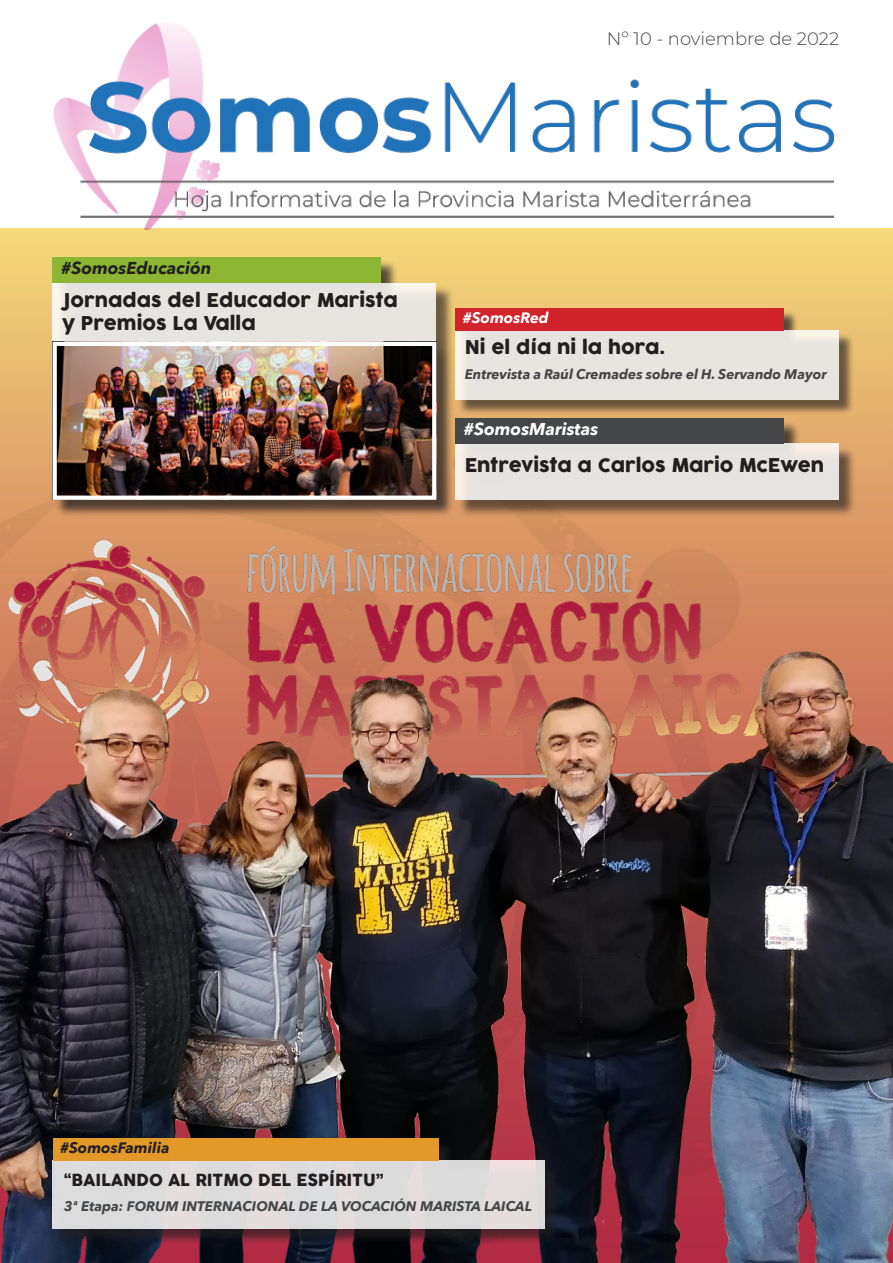
<style>
.page{position:relative;width:893px;height:1263px;background:#fff}
.page>*{position:absolute;margin:0;border:0;box-sizing:border-box;transform-origin:0 0}
.t1{font:18.6px "Cocogoose";color:#231f20}
.t2{font:300 18px "Montserrat";color:#454647}
.t3{font:italic 700 17.1px "Avenir Next";color:#231f20}
.t4{font:italic 700 17.1px "Avenir Next";color:#fff}
.t5{font:16.35px "Cocogoose";color:#231f20}
.t6{font:italic 700 15px "Avenir Next";color:#231f20}
.t7{font:italic 700 15px "Avenir Next";color:#fff}
.t8{font:italic 700 13.8px "Avenir Next";color:#454647}
</style>
<div class="page">
<img style="left:0;top:229px;width:893px;height:239px">
<img style="left:0;top:468px;width:893px;height:89px">
<img style="left:0;top:557px;width:893px;height:706px">
<div style="left:457px;top:310px;width:397px;height:106px;background:#231f20;opacity:.75"></div>
<div style="left:455px;top:331px;width:384px;height:69px;background:#e8e5e1"></div>
<div style="left:455px;top:308px;width:328px;height:23px;background:#d1232a"></div>
<div style="left:55px;top:1140px;width:506px;height:104px;background:#231f20;opacity:.75"></div>
<div style="left:53px;top:1161px;width:492px;height:68px;background:#dcdcdd"></div>
<div style="left:53px;top:1138px;width:385px;height:23px;background:#e39928"></div>
<div style="left:458px;top:420px;width:399px;height:97px;background:#231f20;opacity:.75"></div>
<div style="left:455px;top:443px;width:384px;height:57px;background:#e7e3e0"></div>
<div style="left:455px;top:418px;width:328px;height:25px;background:#454647"></div>
<img style="left:53px;top:22px;width:781px;height:208px">
<div style="left:55px;top:260px;width:399px;height:258px;background:#231f20;opacity:.75"></div>
<div style="left:53px;top:283px;width:383px;height:59px;background:#e7e5e1"></div>
<div style="left:53px;top:257px;width:328px;height:26px;background:#8cb634"></div>
<img style="left:58px;top:347px;width:373px;height:148px">
<div style="left:53px;top:342px;width:383px;height:158px;border:4px solid #fff"></div>
<p class="t2" style="left:607px;top:26px;width:234px">Nº 10 - noviembre de 2022</p>
<p class="t3" style="left:61px;top:254px;width:152px">#SomosEducación</p>
<p class="t1" style="left:62px;top:288px;width:337px">Jornadas del Educador Marista</p>
<p class="t1" style="left:62px;top:310px;width:195px">y Premios La Valla</p>
<p class="t7" style="left:463px;top:305px;width:88px">#SomosRed</p>
<p class="t1" style="left:465px;top:334px;width:202px">Ni el día ni la hora.</p>
<p class="t8" style="left:465px;top:362px;width:363px">Entrevista a Raúl Cremades sobre el H. Servando Mayor</p>
<p class="t4" style="left:464px;top:414px;width:136px">#SomosMaristas</p>
<p class="t1" style="left:465px;top:453px;width:361px">Entrevista a Carlos Mario McEwen</p>
<p class="t6" style="left:60px;top:1135px;width:111px">#SomosFamilia</p>
<p class="t5" style="left:64px;top:1168px;width:322px">“BAILANDO AL RITMO DEL ESPÍRITU”</p>
<p class="t8" style="left:64px;top:1194px;width:470px">3ª Etapa: FORUM INTERNACIONAL DE LA VOCACIÓN MARISTA LAICAL</p>
</div>
